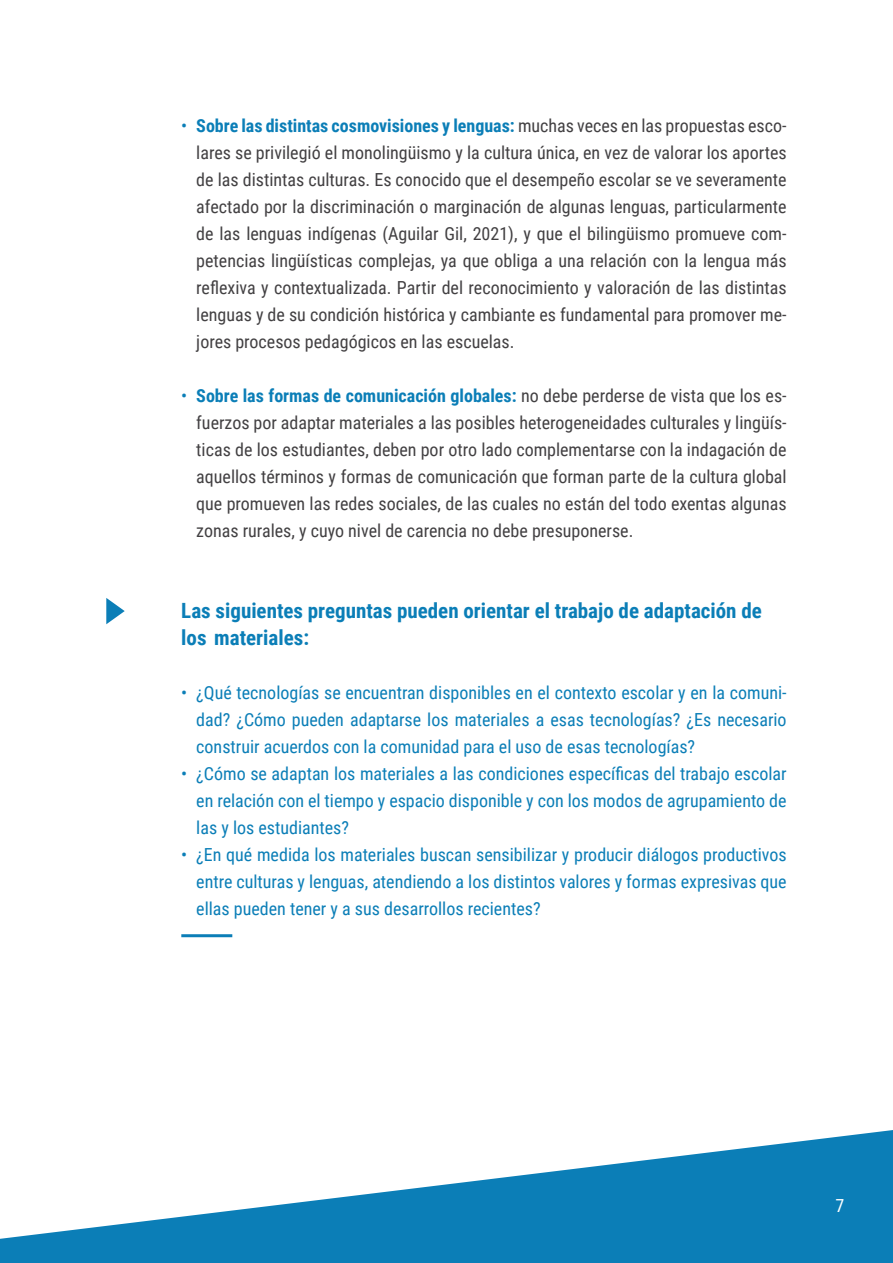
<style>
.page{position:relative;width:893px;height:1263px;background:#fff}
.page>*{position:absolute;margin:0;border:0;box-sizing:border-box;transform-origin:0 0}
.t1{font:700 21px/27px "Roboto Condensed";color:#0b7eb7}
.t2{font:18px/27px "Roboto Condensed";color:#424042;text-align:justify}
.t3{font:18px/27px "Roboto Condensed";color:#0b7eb7;text-align:justify}
.t4{font:18px "Roboto Condensed";color:#fff}
.s1{color:#0b7eb7}
.s2{font-weight:700;color:#0b7eb7}
</style>
<div class="page">
<svg style="left:0;top:1130px;width:893px;height:133px;fill:#0b7eb7"></svg>
<svg style="left:106px;top:598px;width:19px;height:26px"></svg>
<hr style="left:181px;top:934px;width:51px;height:3px;background:#0b7eb7">
<p class="t2" style="left:196px;top:111px;width:592px;text-indent:-15px"><span class="s1">•</span> <span class="s2">Sobre las distintas cosmovisiones y lenguas:</span> muchas veces en las propuestas esco&shy;lares se privilegió el monolingüismo y la cultura única, en vez de valorar los aportes de las distintas culturas. Es conocido que el desempeño escolar se ve severamente afectado por la discriminación o marginación de algunas lenguas, particularmente de las lenguas indígenas (Aguilar Gil, 2021), y que el bilingüismo promueve com&shy;petencias lingüísticas complejas, ya que obliga a una relación con la lengua más reflexiva y contextualizada. Partir del reconocimiento y valoración de las distintas lenguas y de su condición histórica y cambiante es fundamental para promover me&shy;jores procesos pedagógicos en las escuelas.</p>
<p class="t2" style="left:196px;top:381px;width:592px;text-indent:-15px"><span class="s1">•</span> <span class="s2">Sobre las formas de comunicación globales:</span> no debe perderse de vista que los es&shy;fuerzos por adaptar materiales a las posibles heterogeneidades culturales y lingüís&shy;ticas de los estudiantes, deben por otro lado complementarse con la indagación de aquellos términos y formas de comunicación que forman parte de la cultura global que promueven las redes sociales, de las cuales no están del todo exentas algunas zonas rurales, y cuyo nivel de carencia no debe presuponerse.</p>
<p class="t1" style="left:181px;top:596px;width:582px">Las siguientes preguntas pueden orientar el trabajo de adaptación de los materiales:</p>
<p class="t3" style="left:196px;top:678px;width:592px;text-indent:-15px">• ¿Qué tecnologías se encuentran disponibles en el contexto escolar y en la comuni&shy;dad? ¿Cómo pueden adaptarse los materiales a esas tecnologías? ¿Es necesario construir acuerdos con la comunidad para el uso de esas tecnologías?</p>
<p class="t3" style="left:196px;top:759px;width:592px;text-indent:-15px">• ¿Cómo se adaptan los materiales a las condiciones específicas del trabajo escolar en relación con el tiempo y espacio disponible y con los modos de agrupamiento de las y los estudiantes?</p>
<p class="t3" style="left:196px;top:840px;width:592px;text-indent:-15px">• ¿En qué medida los materiales buscan sensibilizar y producir diálogos productivos entre culturas y lenguas, atendiendo a los distintos valores y formas expresivas que ellas pueden tener y a sus desarrollos recientes?</p>
<p class="t4" style="left:835px;top:1193px;width:10px">7</p>
</div>
